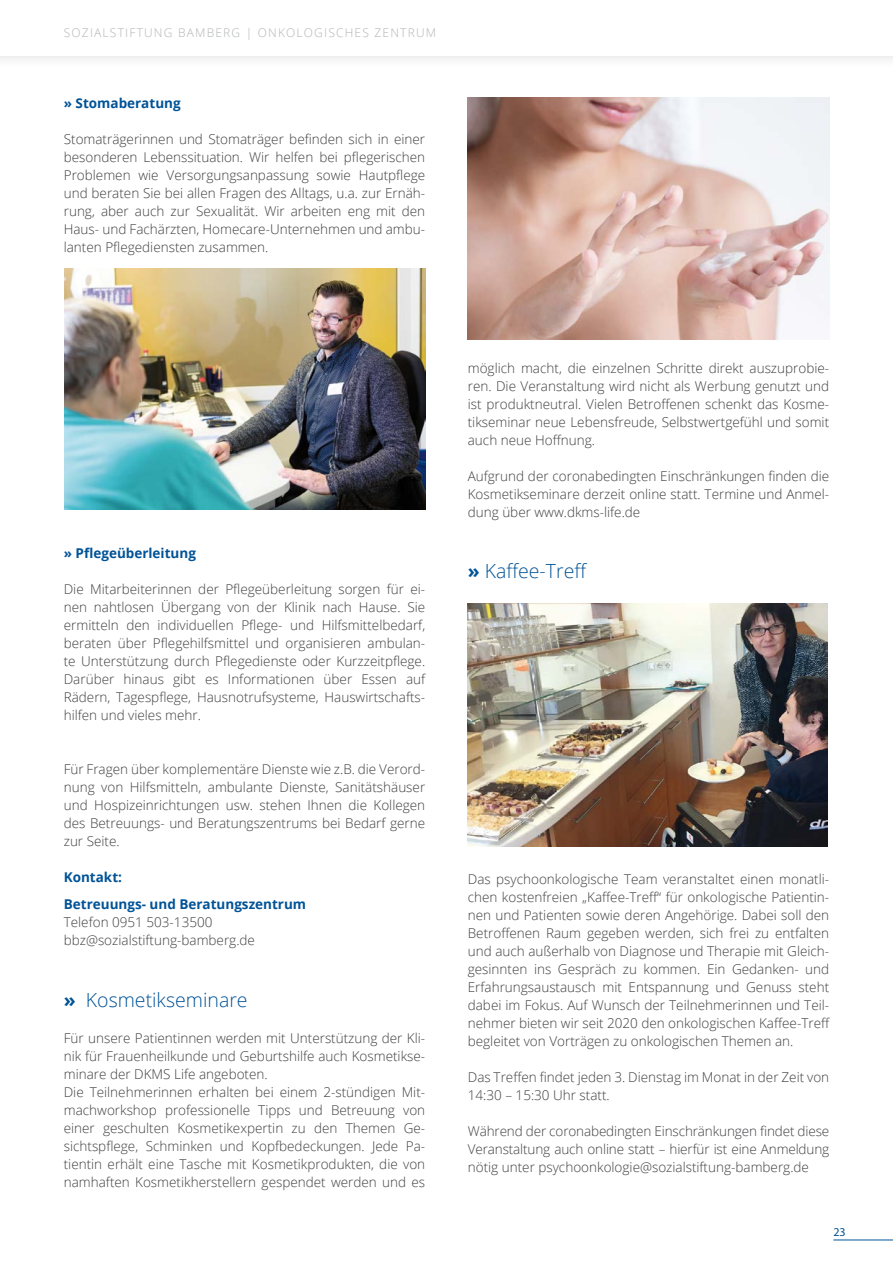
<style>
.page{position:relative;width:893px;height:1263px;background:#fff}
.page>*{position:absolute;margin:0;border:0;box-sizing:border-box;transform-origin:0 0}
.t1{font:300 19.5px "Open Sans";color:#005397}
.t2{font:300 13.5px/18px "Open Sans";color:#3e3d40;text-align:justify}
.t3{font:700 13.5px/27px "Open Sans";color:#005397}
.t4{font:300 12px "Open Sans";letter-spacing:.1em;color:#b1b3b4}
.t5{font:12px "Myriad Pro";color:#005397}
.s1{font-weight:700}
</style>
<div class="page">
<hr style="left:833px;top:1239px;width:60px;height:1px;background:#005397">
<div style="left:0;top:0;width:893px;height:70px;background:#fafafa"></div>
<div style="left:0;top:0;width:893px;height:55px;background:#fff"></div>
<img style="left:64px;top:269px;width:362px;height:241px">
<img style="left:467px;top:604px;width:360px;height:242px">
<img style="left:468px;top:98px;width:362px;height:241px">
<p class="t4" style="left:64px;top:24px;width:374px">SOZIALSTIFTUNG BAMBERG | ONKOLOGISCHES ZENTRUM</p>
<p class="t3" style="left:64px;top:89px;width:118px">» Stomaberatung</p>
<p class="t2" style="left:64px;top:130px;width:363px">Stomaträgerinnen und Stomaträger befinden sich in einer besonderen Lebenssituation. Wir helfen bei pflegerischen Problemen wie Versorgungsanpassung sowie Hautpflege und beraten Sie bei allen Fragen des Alltags, u.a. zur Ernäh&shy;rung, aber auch zur Sexualität. Wir arbeiten eng mit den Haus- und Fachärzten, Homecare-Unternehmen und ambu&shy;lanten Pflegediensten zusammen.</p>
<p class="t3" style="left:64px;top:539px;width:134px">» Pflegeüberleitung</p>
<p class="t2" style="left:64px;top:580px;width:363px">Die Mitarbeiterinnen der Pflegeüberleitung sorgen für ei&shy;nen nahtlosen Übergang von der Klinik nach Hause. Sie ermitteln den individuellen Pflege- und Hilfsmittelbedarf, beraten über Pflegehilfsmittel und organisieren ambulan&shy;te Unterstützung durch Pflegedienste oder Kurzzeitpflege.<br>Darüber hinaus gibt es Informationen über Essen auf Rädern, Tagespflege, Hausnotrufsysteme, Hauswirtschafts&shy;hilfen und vieles mehr.</p>
<p class="t2" style="left:64px;top:760px;width:363px">Für Fragen über komplementäre Dienste wie z.B. die Verord&shy;nung von Hilfsmitteln, ambulante Dienste, Sanitätshäuser und Hospizeinrichtungen usw. stehen Ihnen die Kollegen des Betreuungs- und Beratungszentrums bei Bedarf gerne zur Seite.</p>
<p class="t3" style="left:64px;top:863px;width:244px">Kontakt:<br>Betreuungs- und Beratungszentrum</p>
<p class="t2" style="left:64px;top:913px;width:193px">Telefon 0951 503-13500 bbz@sozialstiftung-bamberg.de</p>
<h1 class="t1" style="left:64px;top:986px;width:185px"><span class="s1">»</span> Kosmetikseminare</h1>
<p class="t2" style="left:64px;top:1028px;width:363px;text-align:left">Für unsere Patientinnen werden mit Unterstützung der Kli&shy;nik für Frauenheilkunde und Geburtshilfe auch Kosmetikse&shy;minare der DKMS Life angeboten.<br>Die Teilnehmerinnen erhalten bei einem 2-stündigen Mit&shy;machworkshop professionelle Tipps und Betreuung von einer geschulten Kosmetikexpertin zu den Themen Ge&shy;sichtspflege, Schminken und Kopfbedeckungen. Jede Pa&shy;tientin erhält eine Tasche mit Kosmetikprodukten, die von namhaften Kosmetikherstellern gespendet werden und es</p>
<p class="t2" style="left:468px;top:358px;width:363px">möglich macht, die einzelnen Schritte direkt auszuprobie&shy;ren. Die Veranstaltung wird nicht als Werbung genutzt und ist produktneutral. Vielen Betroffenen schenkt das Kosme&shy;tikseminar neue Lebensfreude, Selbstwertgefühl und somit auch neue Hoffnung.</p>
<p class="t2" style="left:468px;top:466px;width:363px">Aufgrund der coronabedingten Einschränkungen finden die Kosmetikseminare derzeit online statt. Termine und Anmel&shy;dung über www.dkms-life.de</p>
<h1 class="t1" style="left:468px;top:558px;width:121px"><span class="s1">»</span> Kaffee-Treff</h1>
<p class="t2" style="left:468px;top:870px;width:364px">Das psychoonkologische Team veranstaltet einen monatli&shy;chen kostenfreien „Kaffee-Treff“ für onkologische Patientin&shy;nen und Patienten sowie deren Angehörige. Dabei soll den Betroffenen Raum gegeben werden, sich frei zu entfalten und auch außerhalb von Diagnose und Therapie mit Gleich&shy;gesinnten ins Gespräch zu kommen. Ein Gedanken- und Erfahrungsaustausch mit Entspannung und Genuss steht dabei im Fokus. Auf Wunsch der Teilnehmerinnen und Teil&shy;nehmer bieten wir seit 2020 den onkologischen Kaffee-Treff begleitet von Vorträgen zu onkologischen Themen an.</p>
<p class="t2" style="left:468px;top:1068px;width:363px">Das Treffen findet jeden 3. Dienstag im Monat in der Zeit von<br>14:30 – 15:30 Uhr statt.</p>
<p class="t2" style="left:468px;top:1122px;width:363px">Während der coronabedingten Einschränkungen findet diese Veranstaltung auch online statt – hierfür ist eine Anmeldung nötig unter psychoonkologie@sozialstiftung-bamberg.de</p>
<p class="t5" style="left:833px;top:1225px;width:14px">23</p>
</div>
